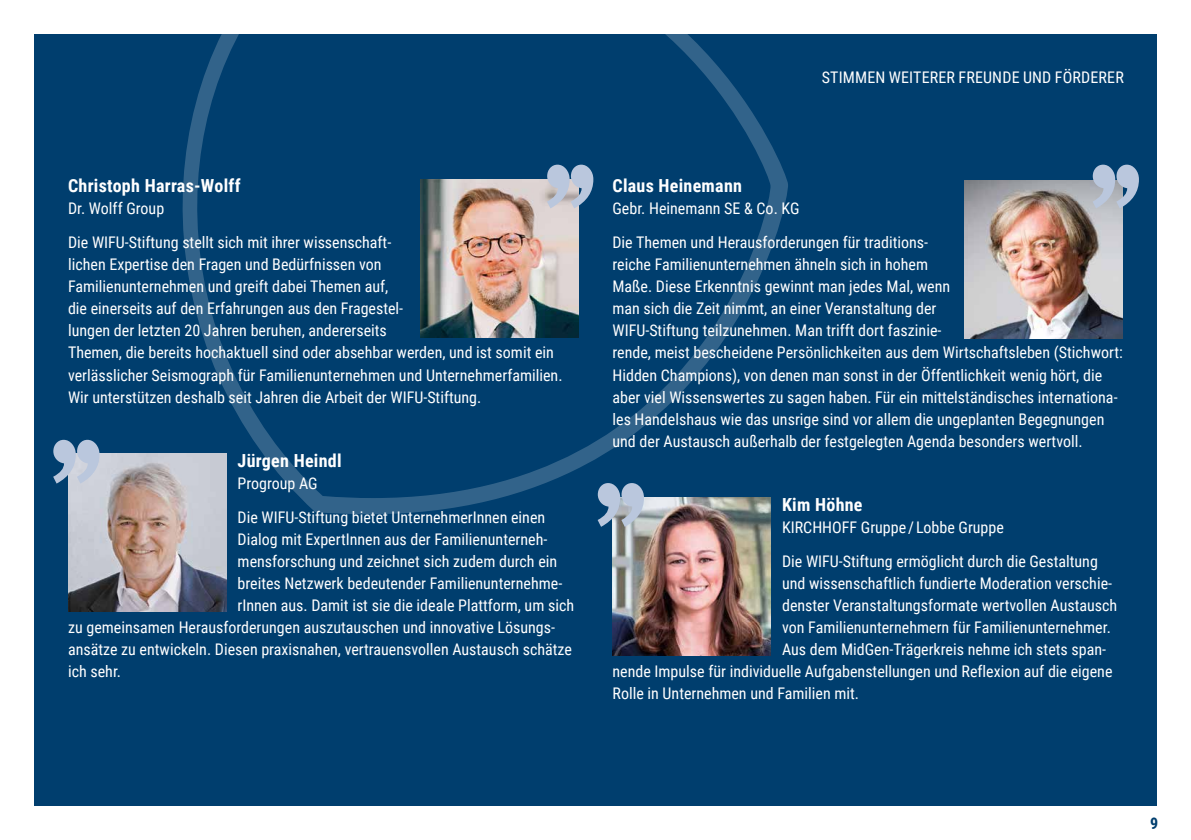
<style>
.page{position:relative;width:1191px;height:840px;background:#fff}
.page>*{position:absolute;margin:0;border:0;box-sizing:border-box;transform-origin:0 0}
.t1{font:700 18px "Roboto Condensed";letter-spacing:.015em;color:#fff}
.t2{font:16px/22px "Roboto Condensed";color:#fff}
.t3{font:700 16px "Roboto Condensed";color:#003e6e}
</style>
<div class="page">
<div style="left:34px;top:34px;width:1123px;height:771px;background:#003e6e"></div>
<svg style="left:182px;top:34px;width:606px;height:480px"></svg>
<img style="left:420px;top:179px;width:158px;height:159px">
<img style="left:964px;top:180px;width:159px;height:158px">
<img style="left:68px;top:453px;width:158px;height:158px">
<img style="left:612px;top:497px;width:158px;height:158px">
<svg style="left:547px;top:164px;width:46px;height:44px;background:#9fafc4"></svg>
<svg style="left:1092px;top:164px;width:47px;height:44px"></svg>
<svg style="left:53px;top:439px;width:47px;height:44px"></svg>
<svg style="left:597px;top:483px;width:47px;height:43px;background:#96aac0"></svg>
<p class="t1" style="left:68px;top:173px;width:174px">Christoph Harras-Wolff</p>
<p class="t2" style="left:68px;top:191px;width:325px;line-height:34px">Dr. Wolff Group<br>Die WIFU-Stiftung stellt sich mit ihrer wissenschaft-</p>
<p class="t2" style="left:68px;top:253px;width:496px">lichen Expertise den Fragen und Bedürfnissen von<br>Familienunternehmen und greift dabei Themen auf,<br>die einerseits auf den Erfahrungen aus den Fragestel-<br>lungen der letzten 20 Jahren beruhen, andererseits<br>Themen, die bereits hochaktuell sind oder absehbar werden, und ist somit ein verlässlicher Seismograph für Familienunternehmen und Unternehmerfamilien.<br>Wir unterstützen deshalb seit Jahren die Arbeit der WIFU-Stiftung.</p>
<p class="t1" style="left:238px;top:447px;width:105px">Jürgen Heindl</p>
<p class="t2" style="left:238px;top:465px;width:309px;line-height:34px">Progroup AG<br>Die WIFU-Stiftung bietet UnternehmerInnen einen</p>
<p class="t2" style="left:238px;top:527px;width:311px">Dialog mit ExpertInnen aus der Familienunterneh-</p>
<p class="t2" style="left:238px;top:549px;width:321px">mensforschung und zeichnet sich zudem durch ein</p>
<p class="t2" style="left:238px;top:571px;width:326px">breites Netzwerk bedeutender Familienunternehme-</p>
<p class="t2" style="left:238px;top:593px;width:338px">rInnen aus. Damit ist sie die ideale Plattform, um sich</p>
<p class="t2" style="left:68px;top:615px;width:488px">zu gemeinsamen Herausforderungen auszutauschen und innovative Lösungs-</p>
<p class="t2" style="left:68px;top:637px;width:505px">ansätze zu entwickeln. Diesen praxisnahen, vertrauensvollen Austausch schätze</p>
<p class="t2" style="left:68px;top:659px;width:55px">ich sehr.</p>
<p class="t2" style="left:821px;top:66px;width:303px">STIMMEN WEITERER FREUNDE UND FÖRDERER</p>
<p class="t1" style="left:612px;top:173px;width:131px">Claus Heinemann</p>
<p class="t2" style="left:612px;top:191px;width:316px;line-height:34px">Gebr. Heinemann SE &amp; Co. KG<br>Die Themen und Herausforderungen für traditions-</p>
<p class="t2" style="left:612px;top:253px;width:512px">reiche Familienunternehmen ähneln sich in hohem<br>Maße. Diese Erkenntnis gewinnt man jedes Mal, wenn<br>man sich die Zeit nimmt, an einer Veranstaltung der<br>WIFU-Stiftung teilzunehmen. Man trifft dort faszinie-<br>rende, meist bescheidene Persönlichkeiten aus dem Wirtschaftsleben (Stichwort:<br>Hidden Champions), von denen man sonst in der Öffentlichkeit wenig hört, die aber viel Wissenswertes zu sagen haben. Für ein mittelständisches internationa&shy;les Handelshaus wie das unsrige sind vor allem die ungeplanten Begegnungen und der Austausch außerhalb der festgelegten Agenda besonders wertvoll.</p>
<p class="t1" style="left:782px;top:491px;width:82px">Kim Höhne</p>
<p class="t2" style="left:782px;top:509px;width:317px;line-height:34px">KIRCHHOFF Gruppe / Lobbe Gruppe<br>Die WIFU-Stiftung ermöglicht durch die Gestaltung</p>
<p class="t2" style="left:782px;top:571px;width:331px">und wissenschaftlich fundierte Moderation verschie-</p>
<p class="t2" style="left:782px;top:593px;width:337px">denster Veranstaltungsformate wertvollen Austausch</p>
<p class="t2" style="left:782px;top:615px;width:330px">von Familienunternehmern für Familienunternehmer.</p>
<p class="t2" style="left:782px;top:637px;width:325px">Aus dem MidGen-Trägerkreis nehme ich stets span-</p>
<p class="t2" style="left:612px;top:659px;width:501px">nende Impulse für individuelle Aufgabenstellungen und Reflexion auf die eigene</p>
<p class="t2" style="left:612px;top:681px;width:248px">Rolle in Unternehmen und Familien mit.</p>
<p class="t3" style="left:1150px;top:811px;width:10px">9</p>
</div>
